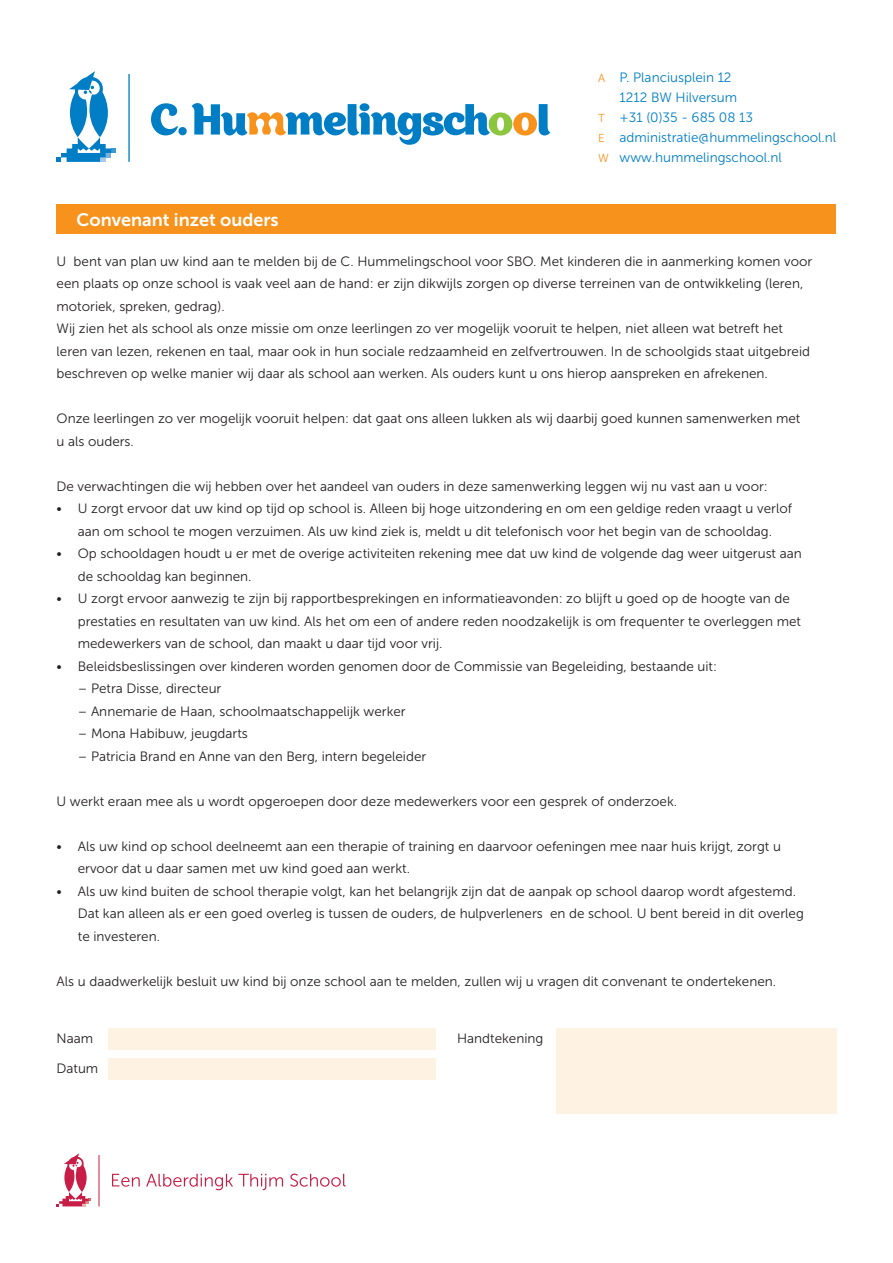
<style>
.page{position:relative;width:893px;height:1263px;background:#fff}
.page>*{position:absolute;margin:0;border:0;box-sizing:border-box;transform-origin:0 0}
.t1{font:18px "Museo Sans 700";color:#fff}
.t2{font:13.5px/22.5px "Museo Sans 300";color:#231f20}
.t3{font:13.5px "Museo Sans 300";color:#007ec5}
.s1{font-size:11.55px;color:#f7931d}
</style>
<div class="page">
<svg style="left:112px;top:1174px;width:28px;height:13px"></svg>
<svg style="left:146px;top:1174px;width:137px;height:16px"></svg>
<svg style="left:290px;top:1173px;width:56px;height:14px"></svg>
<svg style="left:57px;top:1153px;width:34px;height:53px"></svg>
<hr style="left:99px;top:1155px;width:1px;height:51px;background:#c71d46">
<div style="left:57px;top:204px;width:779px;height:30px;background:#f7931d"></div>
<div style="left:108px;top:1028px;width:328px;height:21px;background:#fef2e3"></div>
<div style="left:108px;top:1058px;width:328px;height:21px;background:#fef2e3"></div>
<div style="left:556px;top:1028px;width:280px;height:85px;background:#fef2e3"></div>
<svg style="left:57px;top:71px;width:59px;height:91px"></svg>
<hr style="left:128px;top:74px;width:2px;height:88px;background:#007ec5">
<svg style="left:151px;top:103px;width:27px;height:33px"></svg>
<div style="left:178px;top:127px;width:9px;height:8px;background:#007ec5;border-radius:50%"></div>
<svg style="left:191px;top:103px;width:359px;height:42px"></svg>
<h1 class="t1" style="left:77px;top:210px;width:204px">Convenant inzet ouders</h1>
<p class="t3" style="left:598px;top:70px;width:135px"><span class="s1">A</span> P. Planciusplein 12</p>
<p class="t3" style="left:620px;top:90px;width:119px">1212 BW Hilversum</p>
<p class="t3" style="left:598px;top:110px;width:156px"><span class="s1">T</span> +31 (0)35 - 685 08 13</p>
<p class="t3" style="left:598px;top:130px;width:239px"><span class="s1">E</span> administratie@hummelingschool.nl</p>
<p class="t3" style="left:598px;top:150px;width:185px"><span class="s1">W</span> www.hummelingschool.nl</p>
<p class="t2" style="left:57px;top:250px;width:757px">U bent van plan uw kind aan te melden bij de C. Hummelingschool voor SBO. Met kinderen die in aanmerking komen voor een plaats op onze school is vaak veel aan de hand: er zijn dikwijls zorgen op diverse terreinen van de ontwikkeling (leren, motoriek, spreken, gedrag).<br>Wij zien het als school als onze missie om onze leerlingen zo ver mogelijk vooruit te helpen, niet alleen wat betreft het leren van lezen, rekenen en taal, maar ook in hun sociale redzaamheid en zelfvertrouwen. In de schoolgids staat uitgebreid beschreven op welke manier wij daar als school aan werken. Als ouders kunt u ons hierop aanspreken en afrekenen.</p>
<p class="t2" style="left:57px;top:407px;width:745px">Onze leerlingen zo ver mogelijk vooruit helpen: dat gaat ons alleen lukken als wij daarbij goed kunnen samenwerken met u als ouders.</p>
<p class="t2" style="left:57px;top:475px;width:713px">De verwachtingen die wij hebben over het aandeel van ouders in deze samenwerking leggen wij nu vast aan u voor:</p>
<p class="t2" style="left:57px;top:497px;width:737px;text-align:center">• U zorgt ervoor dat uw kind op tijd op school is. Alleen bij hoge uitzondering en om een geldige reden vraagt u verlof aan om school te mogen verzuimen. Als uw kind ziek is, meldt u dit telefonisch voor het begin van de schooldag.</p>
<p class="t2" style="left:78px;top:542px;width:725px;text-indent:-21px">• Op schooldagen houdt u er met de overige activiteiten rekening mee dat uw kind de volgende dag weer uitgerust aan de schooldag kan beginnen.</p>
<p class="t2" style="left:78px;top:587px;width:725px;text-indent:-21px">• U zorgt ervoor aanwezig te zijn bij rapportbesprekingen en informatieavonden: zo blijft u goed op de hoogte van de prestaties en resultaten van uw kind. Als het om een of andere reden noodzakelijk is om frequenter te overleggen met medewerkers van de school, dan maakt u daar tijd voor vrij.</p>
<p class="t2" style="left:57px;top:655px;width:662px">• Beleidsbeslissingen over kinderen worden genomen door de Commissie van Begeleiding, bestaande uit:</p>
<p class="t2" style="left:78px;top:677px;width:145px">– Petra Disse, directeur</p>
<p class="t2" style="left:78px;top:700px;width:329px">– Annemarie de Haan, schoolmaatschappelijk werker</p>
<p class="t2" style="left:78px;top:722px;width:172px">– Mona Habibuw, jeugdarts</p>
<p class="t2" style="left:78px;top:745px;width:350px">– Patricia Brand en Anne van den Berg, intern begeleider</p>
<p class="t2" style="left:57px;top:790px;width:622px">U werkt eraan mee als u wordt opgeroepen door deze medewerkers voor een gesprek of onderzoek.</p>
<p class="t2" style="left:78px;top:835px;width:705px;text-indent:-21px">• Als uw kind op school deelneemt aan een therapie of training en daarvoor oefeningen mee naar huis krijgt, zorgt u ervoor dat u daar samen met uw kind goed aan werkt.</p>
<p class="t2" style="left:78px;top:880px;width:728px;text-indent:-21px">• Als uw kind buiten de school therapie volgt, kan het belangrijk zijn dat de aanpak op school daarop wordt afgestemd.<br>Dat kan alleen als er een goed overleg is tussen de ouders, de hulpverleners en de school. U bent bereid in dit overleg te investeren.</p>
<p class="t2" style="left:57px;top:970px;width:721px">Als u daadwerkelijk besluit uw kind bij onze school aan te melden, zullen wij u vragen dit convenant te ondertekenen.</p>
<p class="t2" style="left:57px;top:1027px;width:38px">Naam</p>
<p class="t2" style="left:57px;top:1057px;width:43px">Datum</p>
<p class="t2" style="left:457px;top:1027px;width:88px">Handtekening</p>
</div>
